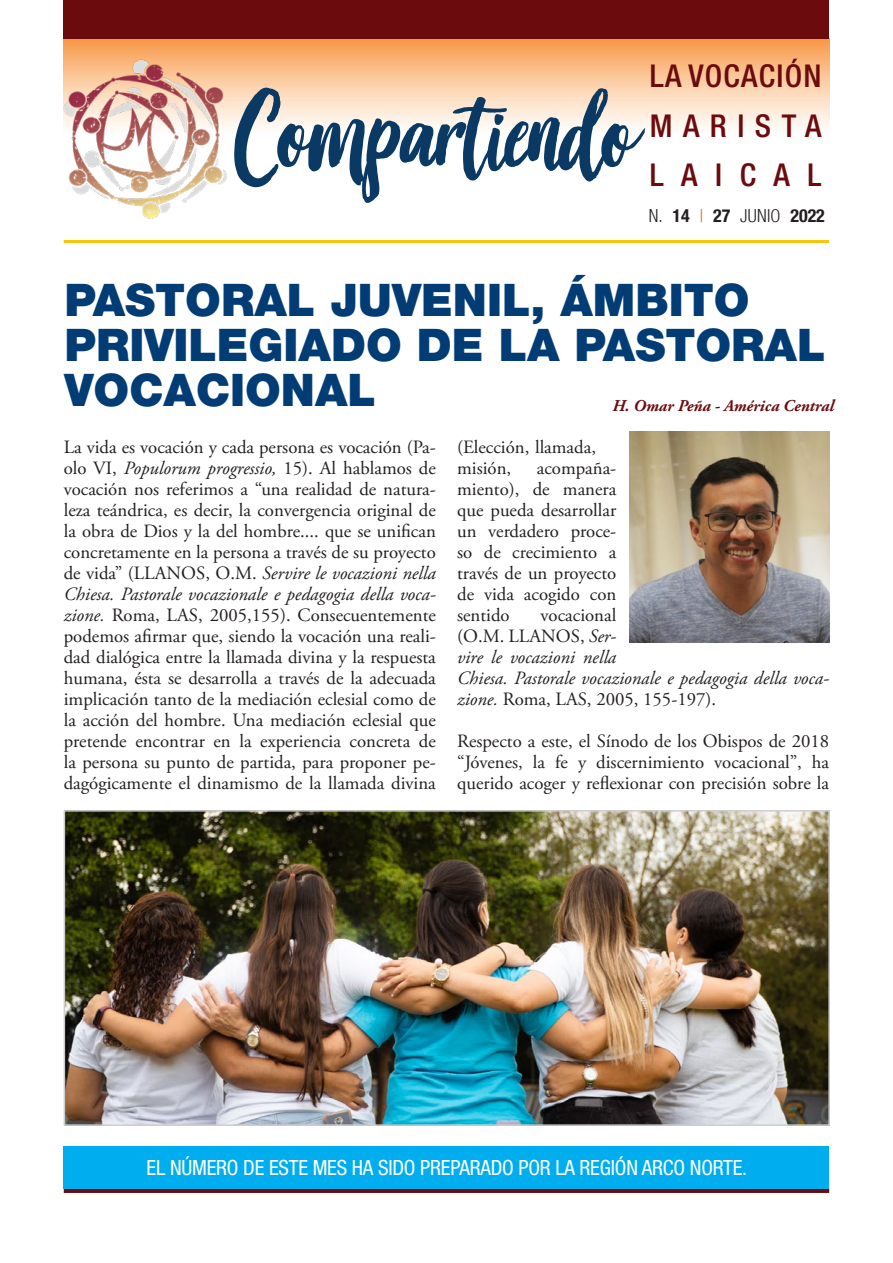
<style>
.page{position:relative;width:893px;height:1263px;background:#fff}
.page>*{position:absolute;margin:0;border:0;box-sizing:border-box;transform-origin:0 0}
.t1{font:117px "Good Vibes";letter-spacing:-.02em;color:#0a3963}
.DidacaliaFotos{font:900 45px/45px "Helvetica Neue";color:#013c75}
.t2{font:500 condensed 31.5px/49.5px "Helvetica Neue";letter-spacing:.335em;color:#6b0b0e;text-align:justify}
.sommario{font:condensed 21px "Helvetica Neue";letter-spacing:-.01em;color:#fff}
.t3{font:18.75px/21px "Adobe Garamond Pro";color:#231f20;text-align:justify}
.t4{font:italic 18.75px/21px "Adobe Garamond Pro";color:#231f20}
.t5{font:700 condensed 18px "Helvetica Neue";color:#231f20}
.Testo_normal{font:italic 700 16.5px "Adobe Garamond Pro";color:#6b0b0e}
.s1{font-weight:300}
.s2{font-weight:300;font-size:18.15px;color:#f45706}
.s3{font-style:italic}
.s4{font-style:normal}
</style>
<div class="page">
<svg style="left:64px;top:38px;width:765px;height:89px"></svg>
<hr style="left:64px;top:240px;width:765px;height:3px;background:#f7c50e">
<div style="left:64px;top:0;width:765px;height:38px;background:#6b0b0e"></div>
<img style="left:64px;top:60px;width:168px;height:159px">
<div style="left:64px;top:1188px;width:765px;height:5px;background:#6b0b0e"></div>
<div style="left:64px;top:1146px;width:765px;height:42px;background:#00aeef"></div>
<img style="left:67px;top:813px;width:760px;height:310px">
<div style="left:64px;top:810px;width:766px;height:316px;border:2px solid #cecece"></div>
<img style="left:629px;top:431px;width:200px;height:211px">
<h3 class="t2" style="left:650px;top:51px;width:173px">LA VOCACIÓN MARISTA LAICAL</h3>
<p class="t5" style="left:649px;top:205px;width:178px"><span class="s1">N.</span> 14 <span class="s2">|</span> 27 <span class="s1">JUNIO</span> 2022</p>
<h1 class="t1" style="left:237px;top:78px;width:400px">Compartiendo</h1>
<p class="DidacaliaFotos" style="left:64px;top:277px;width:763px">PASTORAL JUVENIL, ÁMBITO<br>PRIVILEGIADO DE LA PASTORAL<br>VOCACIONAL</p>
<p class="Testo_normal" style="left:612px;top:396px;width:223px">H. Omar Peña - América Central</p>
<p class="t3" style="left:64px;top:437px;width:374px">La vida es vocación y cada persona es vocación (Pa&shy;olo VI, <span class="s3">Populorum progressio,</span> 15). Al hablamos de vocación nos referimos a “una realidad de natura&shy;leza teándrica, es decir, la convergencia original de la obra de Dios y la del hombre.... que se unifican concretamente en la persona a través de su proyecto de vida” (LLANOS, O.M. <span class="s3">Servire le vocazioni nella Chiesa. Pastorale vocazionale e pedagogia della voca&shy;zione.</span> Roma, LAS, 2005,155). Consecuentemente podemos afirmar que, siendo la vocación una reali&shy;dad dialógica entre la llamada divina y la respuesta humana, ésta se desarrolla a través de la adecuada implicación tanto de la mediación eclesial como de la acción del hombre. Una mediación eclesial que pretende encontrar en la experiencia concreta de la persona su punto de partida, para proponer pe&shy;dagógicamente el dinamismo de la llamada divina</p>
<p class="t3" style="left:457px;top:437px;width:140px">(Elección, llamada, misión,</p>
<p class="t3" style="left:457px;top:458px;width:161px;text-indent:80px">acompaña&shy;miento), de manera que pueda desarrollar un verdadero proce&shy;so de crecimiento a través de un proyecto de vida acogido con sentido</p>
<p class="t4" style="left:457px;top:605px;width:374px;text-indent:84px"><span class="s4">vocacional<br>(O.M. LLANOS,</span> Ser-<br>vire le vocazioni nella<br>Chiesa. Pastorale vocazionale e pedagogia della voca&shy;zione. <span class="s4">Roma, LAS, 2005, 155-197).</span></p>
<p class="t3" style="left:457px;top:731px;width:374px">Respecto a este, el Sínodo de los Obispos de 2018 “Jóvenes, la fe y discernimiento vocacional”, ha querido acoger y reflexionar con precisión sobre la</p>
<p class="sommario" style="left:147px;top:1156px;width:602px">EL NÚMERO DE ESTE MES HA SIDO PREPARADO POR LA REGIÓN ARCO NORTE.</p>
</div>
